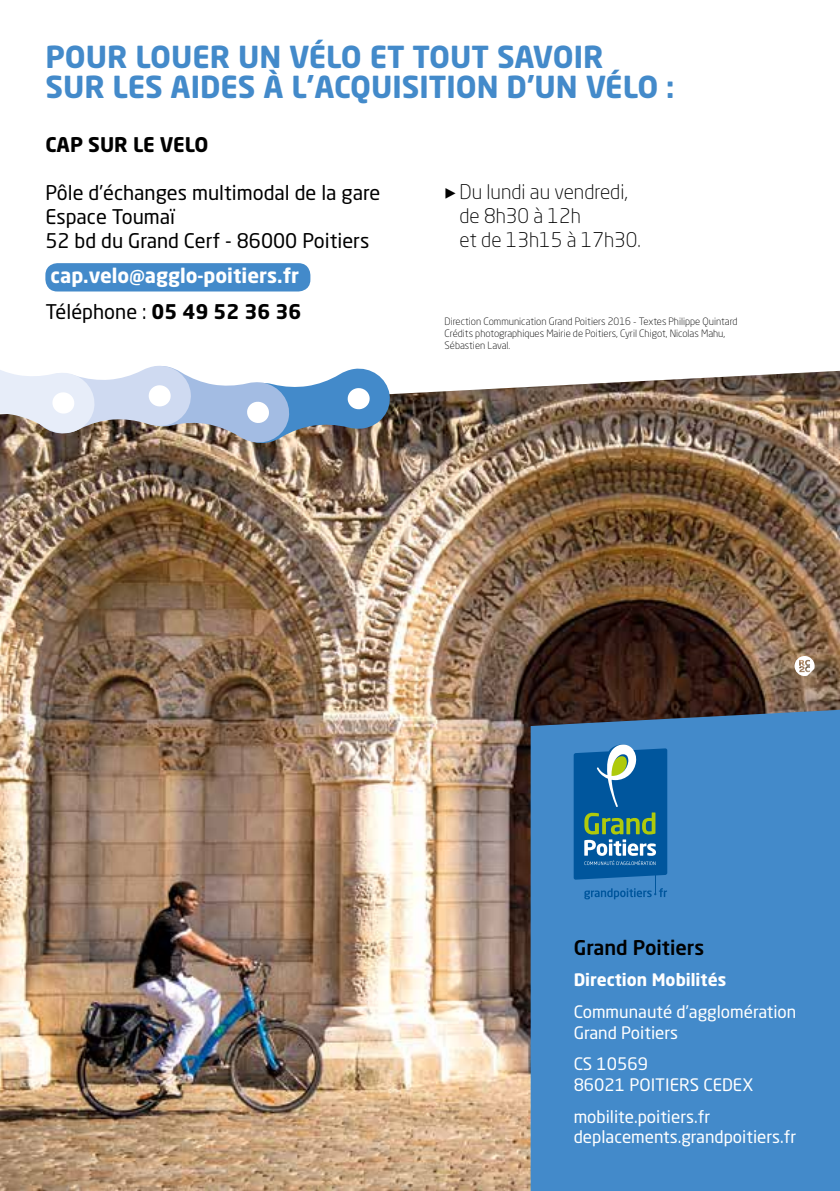
<style>
.page{position:relative;width:840px;height:1191px;background:#fff}
.page>*{position:absolute;margin:0;border:0;box-sizing:border-box;transform-origin:0 0}
.t1{font:700 30px/30px "Neo Sans Std";color:#438aca}
.t2{font:20px/24px "Neo Sans Std";color:#000}
.t3{font:700 20px/35.4px "Neo Sans Std";color:#fff}
.t4{font:300 20px/24px "Neo Sans Std";color:#000}
.t5{font:500 20px "Neo Sans Std";color:#000}
.t6{font:700 20px "Neo Sans Std";color:#000}
.t7{font:17px/20.4px "Neo Sans Std";color:#fff}
.t8{font:700 17px "Neo Sans Std";color:#fff}
.t9{font:300 10px/12px "Neo Sans Std";color:#000}
.s1{font-weight:400;color:#000}
.s2{color:#000}
.s3{font-family:"Source Sans Pro";font-weight:400}
</style>
<div class="page">
<div style="left:45px;top:263px;width:265px;height:28px;background:#438aca;border-radius:12px"></div>
<img style="left:0;top:371px;width:839px;height:820px">
<div style="left:530px;top:705px;width:309px;height:486px;background:#438aca"></div>
<svg style="left:573px;top:744px;width:94px;height:155px;background:#2c74a4"></svg>
<svg style="left:0;top:366px;width:392px;height:79px"></svg>
<svg style="left:794px;top:656px;width:20px;height:20px"></svg>
<h1 class="t1" style="left:45px;top:41px;width:630px">POUR LOUER UN VÉLO ET TOUT SAVOIR<br>SUR LES AIDES À L’ACQUISITION D’UN VÉLO :</h1>
<h2 class="t6" style="left:45px;top:132px;width:164px">CAP SUR LE VELO</h2>
<h2 class="t2" style="left:45px;top:180px;width:336px">Pôle d’échanges multimodal de la gare<br>Espace Toumaï<br>52 bd du Grand Cerf - 86000 Poitiers</h2>
<h2 class="t3" style="left:45px;top:258px;width:257px">cap.velo@agglo-poitiers.fr<br><span class="s1">Téléphone :</span> <span class="s2">05 49 52 36 36</span></h2>
<h2 class="t4" style="left:459px;top:179px;width:183px;text-indent:-15px"><span class="s3">▶</span> Du lundi au vendredi, de 8h30 à 12h<br>et de 13h15 à 17h30.</h2>
<p class="t9" style="left:444px;top:315px;width:294px">Direction Communication Grand Poitiers 2016 - Textes Philippe Quintard<br>Crédits photographiques Mairie de Poitiers, Cyril Chigot, Nicolas Mahu,<br>Sébastien Laval.</p>
<h2 class="t5" style="left:573px;top:934px;width:132px">Grand Poitiers</h2>
<h3 class="t8" style="left:573px;top:969px;width:154px">Direction Mobilités</h3>
<h3 class="t7" style="left:573px;top:1001px;width:224px">Communauté d’agglomération<br>Grand Poitiers</h3>
<h3 class="t7" style="left:573px;top:1053px;width:181px">CS 10569<br>86021 POITIERS CEDEX</h3>
<h3 class="t7" style="left:573px;top:1105px;width:224px">mobilite.poitiers.fr deplacements.grandpoitiers.fr</h3>
</div>
